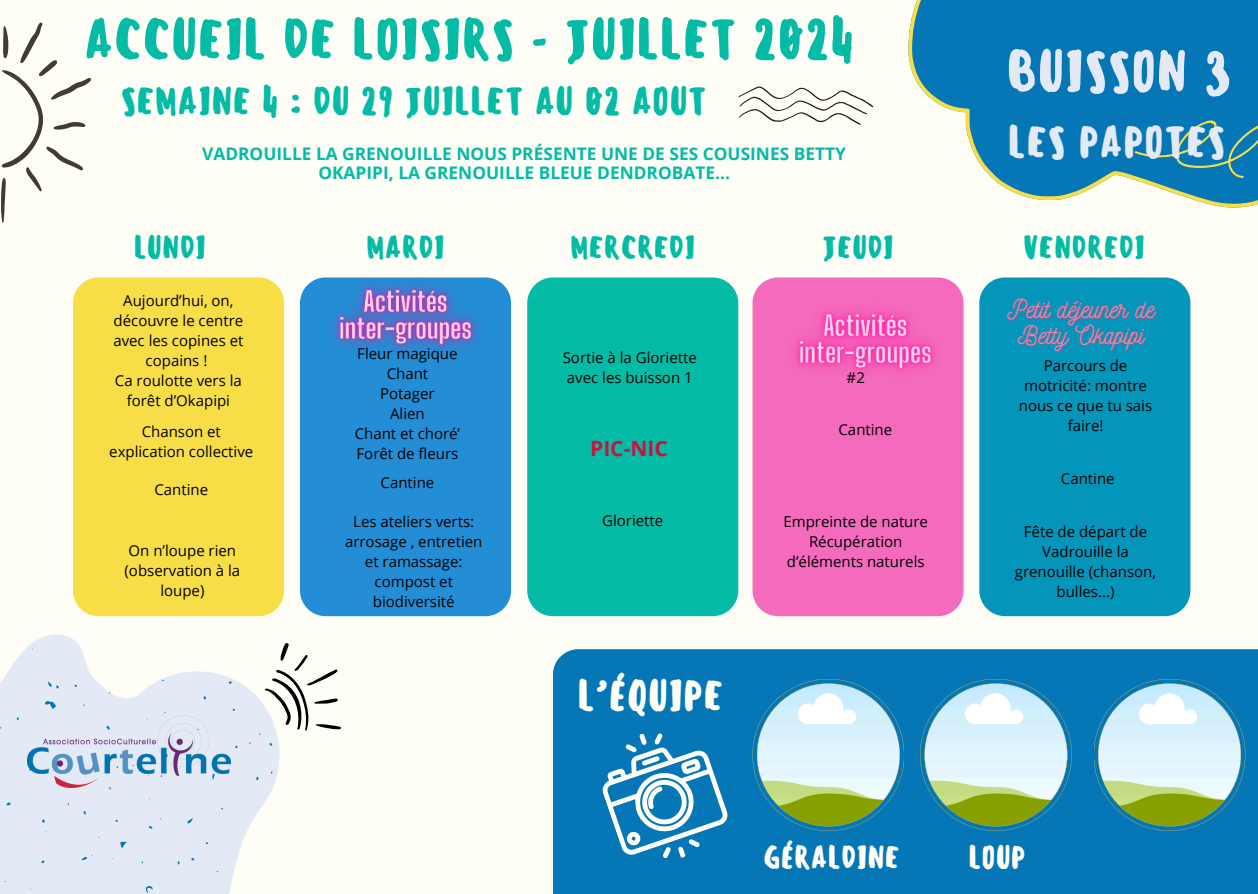
<style>
.page{position:relative;width:1258px;height:894px;background:#fff}
.page>*{position:absolute;margin:0;border:0;box-sizing:border-box;transform-origin:0 0}
.t1{font:500 53.4px "Sensei";color:#e4eaf5}
.t2{font:500 52.8px "Sensei";color:#04bba5}
.t3{font:500 42px "Sensei";color:#e4eaf5}
.t4{font:500 40.5px "Sensei";color:#fffef6}
.t5{font:500 36.3px "Sensei";color:#04bba5}
.t6{font:500 30px "Sensei";color:#04bba5}
.t7{font:500 30px "Sensei";color:#fffef6}
.t8{font:25.5px "Nickainley";color:#ff83a8}
.t9{font:700 21px "Open Sans";color:#cc113f}
.t10{font:700 17.4px/18.9px "Open Sans";color:#04bba5;text-align:center}
.t11{font:15px/20.1px "Open Sans";color:#000;text-align:center}
</style>
<div class="page">
<div style="left:0;top:0;width:1258px;height:893px;background:#fffef6"></div>
<svg style="left:908px;top:0;width:350px;height:208px;fill:#0577b6"></svg>
<svg style="left:0;top:595px;width:354px;height:298px;fill:#e4eaf5"></svg>
<svg style="left:148px;top:824px;width:5px;height:5px"></svg>
<svg style="left:44px;top:698px;width:13px;height:12px"></svg>
<svg style="left:191px;top:856px;width:4px;height:5px"></svg>
<svg style="left:144px;top:884px;width:10px;height:9px"></svg>
<svg style="left:256px;top:776px;width:3px;height:4px"></svg>
<svg style="left:270px;top:770px;width:3px;height:4px"></svg>
<svg style="left:203px;top:695px;width:4px;height:5px"></svg>
<svg style="left:118px;top:838px;width:9px;height:10px"></svg>
<svg style="left:6px;top:800px;width:5px;height:6px"></svg>
<svg style="left:47px;top:681px;width:13px;height:8px"></svg>
<svg style="left:16px;top:716px;width:4px;height:4px"></svg>
<svg style="left:176px;top:860px;width:4px;height:4px"></svg>
<svg style="left:187px;top:816px;width:7px;height:8px"></svg>
<svg style="left:81px;top:854px;width:12px;height:7px"></svg>
<svg style="left:83px;top:810px;width:3px;height:5px"></svg>
<div style="left:73px;top:277px;width:211px;height:339px;background:#f7de46;border-radius:26px"></div>
<div style="left:300px;top:277px;width:211px;height:339px;background:#238ed5;border-radius:26px"></div>
<div style="left:527px;top:277px;width:211px;height:339px;background:#04bba5;border-radius:26px"></div>
<div style="left:752px;top:277px;width:211px;height:339px;background:#f46bbd;border-radius:26px"></div>
<div style="left:979px;top:277px;width:211px;height:339px;background:#0495bb;border-radius:26px"></div>
<img style="left:28px;top:714px;width:202px;height:72px">
<div style="left:553px;top:649px;width:705px;height:244px;background:#0577b6"></div>
<svg style="left:752px;top:678px;width:152px;height:152px;background:#94c4c7"></svg>
<svg style="left:595px;top:732px;width:135px;height:126px"></svg>
<svg style="left:920px;top:678px;width:152px;height:152px;background:#94c4c7"></svg>
<svg style="left:1093px;top:678px;width:152px;height:152px;background:#94c4c7"></svg>
<svg style="left:1px;top:22px;width:90px;height:201px"></svg>
<svg style="left:738px;top:86px;width:135px;height:39px"></svg>
<svg style="left:259px;top:641px;width:85px;height:105px"></svg>
<img style="left:765px;top:277px;width:199px;height:124px">
<img style="left:305px;top:277px;width:200px;height:73px">
<h1 class="t2" style="left:84px;top:8px;width:772px">ACCUEIL DE LOISIRS - JUILLET 2024</h1>
<p class="t5" style="left:121px;top:80px;width:588px">SEMAINE 4 : DU 29 JUILLET AU 02 AOUT</p>
<p class="t10" style="left:202px;top:144px;width:645px">VADROUILLE LA GRENOUILLE NOUS PRÉSENTE UNE DE SES COUSINES BETTY<br>OKAPIPI, LA GRENOUILLE BLEUE DENDROBATE...</p>
<h4 class="t1" style="left:1006px;top:39px;width:227px">BUISSON 3</h4>
<p class="t3" style="left:1008px;top:117px;width:219px">LES PAPOTES</p>
<h2 class="t6" style="left:134px;top:230px;width:74px">LUNDI</h2>
<h1 class="t6" style="left:366px;top:230px;width:80px">MARDI</h1>
<p class="t6" style="left:570px;top:230px;width:127px">MERCREDI</p>
<h3 class="t6" style="left:822px;top:230px;width:73px">JEUDI</h3>
<p class="t6" style="left:1023px;top:230px;width:123px">VENDREDI</p>
<h4 class="t11" style="left:113px;top:290px;width:132px">Aujourd’hui, on, découvre le centre avec les copines et copains !</h4>
<h4 class="t11" style="left:115px;top:370px;width:128px">Ca roulotte vers la forêt d’Okapipi</h4>
<p class="t11" style="left:109px;top:421px;width:145px">Chanson et explication collective</p>
<p class="t11" style="left:154px;top:478px;width:55px">Cantine</p>
<p class="t11" style="left:125px;top:539px;width:117px">On n’loupe rien (observation à la loupe)</p>
<p class="t11" style="left:357px;top:343px;width:102px">Fleur magique</p>
<p class="t11" style="left:387px;top:363px;width:43px">Chant</p>
<p class="t11" style="left:380px;top:383px;width:56px">Potager</p>
<p class="t11" style="left:390px;top:403px;width:36px">Alien</p>
<p class="t11" style="left:355px;top:423px;width:107px">Chant et choré’</p>
<p class="t11" style="left:356px;top:443px;width:103px">Forêt de fleurs</p>
<p class="t11" style="left:381px;top:471px;width:55px">Cantine</p>
<p class="t11" style="left:345px;top:511px;width:139px">Les ateliers verts: arrosage , entretien et ramassage: compost et biodiversité</p>
<p class="t11" style="left:563px;top:347px;width:136px;text-align:left">Sortie à la Gloriette avec les buisson 1</p>
<p class="t9" style="left:590px;top:433px;width:79px">PIC-NIC</p>
<p class="t11" style="left:602px;top:510px;width:63px">Gloriette</p>
<p class="t4" style="left:577px;top:671px;width:148px">L’ÉQUIPE</p>
<p class="t11" style="left:846px;top:367px;width:20px">#2</p>
<p class="t11" style="left:838px;top:419px;width:55px">Cantine</p>
<h6 class="t8" style="left:1007px;top:293px;width:148px">Petit déjeuner de</h6>
<p class="t8" style="left:1018px;top:318px;width:127px">Betty Okapipi</p>
<p class="t11" style="left:1019px;top:355px;width:135px">Parcours de motricité: montre nous ce que tu sais faire!</p>
<p class="t11" style="left:1061px;top:468px;width:55px">Cantine</p>
<p class="t11" style="left:783px;top:511px;width:146px">Empreinte de nature</p>
<p class="t11" style="left:787px;top:531px;width:139px">Récupération d’éléments naturels</p>
<p class="t11" style="left:1015px;top:521px;width:143px">Fête de départ de<br>Vadrouille la grenouille (chanson, bulles...)</p>
<h4 class="t7" style="left:763px;top:838px;width:138px">GÉRALDINE</h4>
<h4 class="t7" style="left:968px;top:838px;width:59px">LOUP</h4>
</div>
